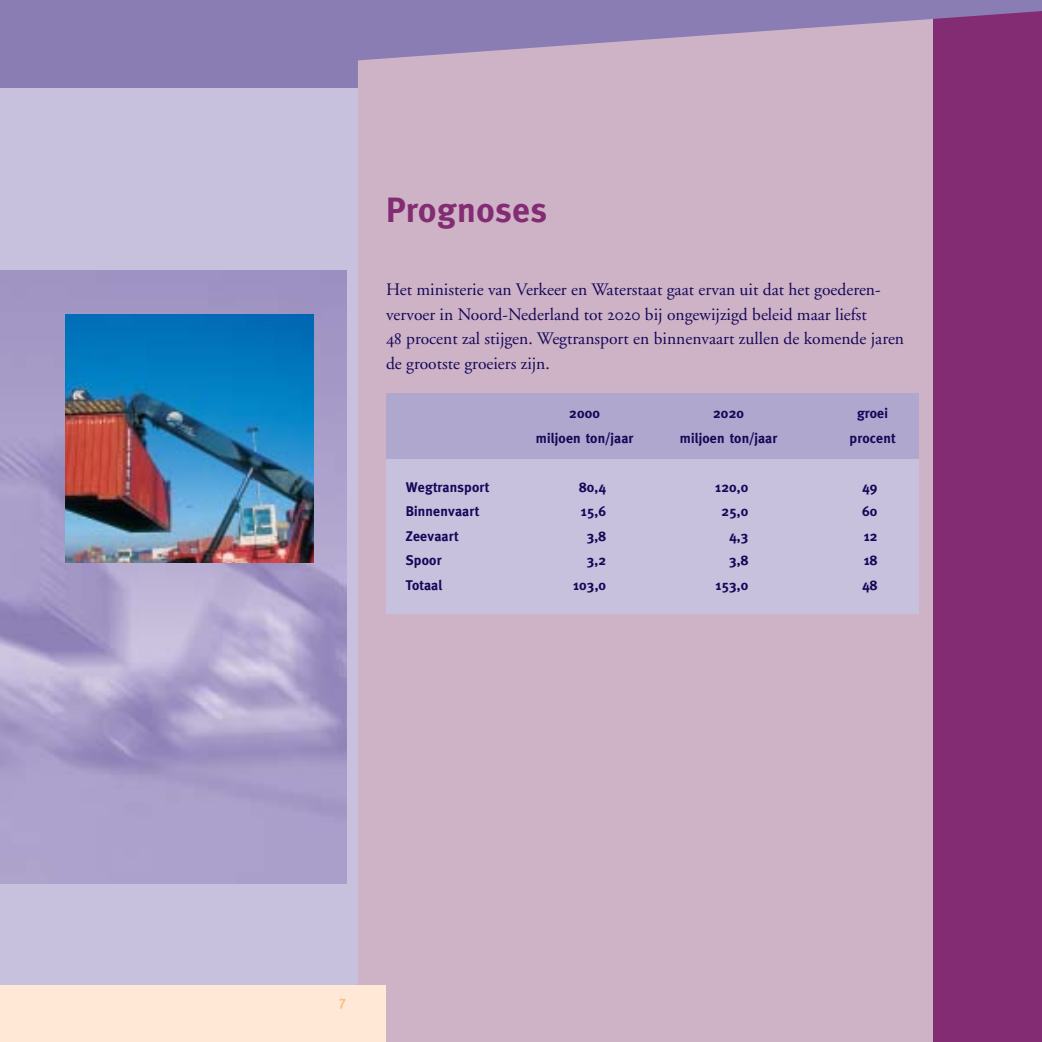
<style>
.page{position:relative;width:1042px;height:1042px;background:#fff}
.page>*{position:absolute;margin:0;border:0;box-sizing:border-box;transform-origin:0 0}
.t1{font:700 35px "Meta";letter-spacing:.02em;color:#832c73}
.t2{font:17.5px/24.5px "Adobe Garamond";color:#140858}
.t3{font:700 14px "Meta";letter-spacing:.015em;color:#140858}
.t4{font:700 14px "Meta";color:#fcbc86}
.s1{font-family:"Adobe Garamond Regular SC"}
</style>
<div class="page">
<div style="left:0;top:0;width:1041px;height:1041px;background:#ceb2c6"></div>
<div style="left:933px;top:0;width:108px;height:1041px;background:#832c73"></div>
<svg style="left:0;top:0;width:1041px;height:88px;fill:#8a7db4"></svg>
<div style="left:0;top:88px;width:358px;height:953px;background:#c7c1dd"></div>
<div style="left:0;top:985px;width:386px;height:56px;background:#ffe8d5"></div>
<img style="left:0;top:271px;width:346px;height:612px">
<div style="left:386px;top:393px;width:532px;height:221px;background:#c7c1dd"></div>
<div style="left:386px;top:393px;width:532px;height:66px;background:#b0a7ce"></div>
<img style="left:65px;top:314px;width:248px;height:248px">
<h1 class="t1" style="left:386px;top:197px;width:162px">Prognoses</h1>
<p class="t2" style="left:386px;top:279px;width:519px">Het ministerie van Verkeer en Waterstaat gaat ervan uit dat het goederen&shy;vervoer in Noord-Nederland tot <span class="s1">2020</span> bij ongewijzigd beleid maar liefst<br><span class="s1">48</span> procent zal stijgen. Wegtransport en binnenvaart zullen de komende jaren de grootste groeiers zijn.</p>
<p class="t3" style="left:569px;top:408px;width:32px">2000</p>
<p class="t3" style="left:713px;top:408px;width:32px">2020</p>
<p class="t3" style="left:856px;top:408px;width:33px">groei</p>
<p class="t3" style="left:536px;top:432px;width:99px">miljoen ton/jaar</p>
<p class="t3" style="left:679px;top:432px;width:99px">miljoen ton/jaar</p>
<p class="t3" style="left:849px;top:432px;width:47px">procent</p>
<p class="t3" style="left:406px;top:481px;width:85px">Wegtransport</p>
<p class="t3" style="left:579px;top:481px;width:28px">80,4</p>
<p class="t3" style="left:714px;top:481px;width:35px">120,0</p>
<p class="t3" style="left:862px;top:481px;width:17px">49</p>
<p class="t3" style="left:406px;top:506px;width:75px">Binnenvaart</p>
<p class="t3" style="left:580px;top:506px;width:27px">15,6</p>
<p class="t3" style="left:721px;top:506px;width:28px">25,0</p>
<p class="t3" style="left:862px;top:506px;width:17px">60</p>
<p class="t3" style="left:406px;top:530px;width:54px">Zeevaart</p>
<p class="t3" style="left:587px;top:530px;width:21px">3,8</p>
<p class="t3" style="left:729px;top:530px;width:21px">4,3</p>
<p class="t3" style="left:863px;top:530px;width:16px">12</p>
<p class="t3" style="left:406px;top:555px;width:37px">Spoor</p>
<p class="t3" style="left:587px;top:555px;width:21px">3,2</p>
<p class="t3" style="left:729px;top:555px;width:21px">3,8</p>
<p class="t3" style="left:863px;top:555px;width:15px">18</p>
<p class="t3" style="left:406px;top:579px;width:38px">Totaal</p>
<p class="t3" style="left:572px;top:579px;width:35px">103,0</p>
<p class="t3" style="left:714px;top:579px;width:35px">153,0</p>
<p class="t3" style="left:862px;top:579px;width:17px">48</p>
<p class="t4" style="left:339px;top:996px;width:9px">7</p>
</div>
